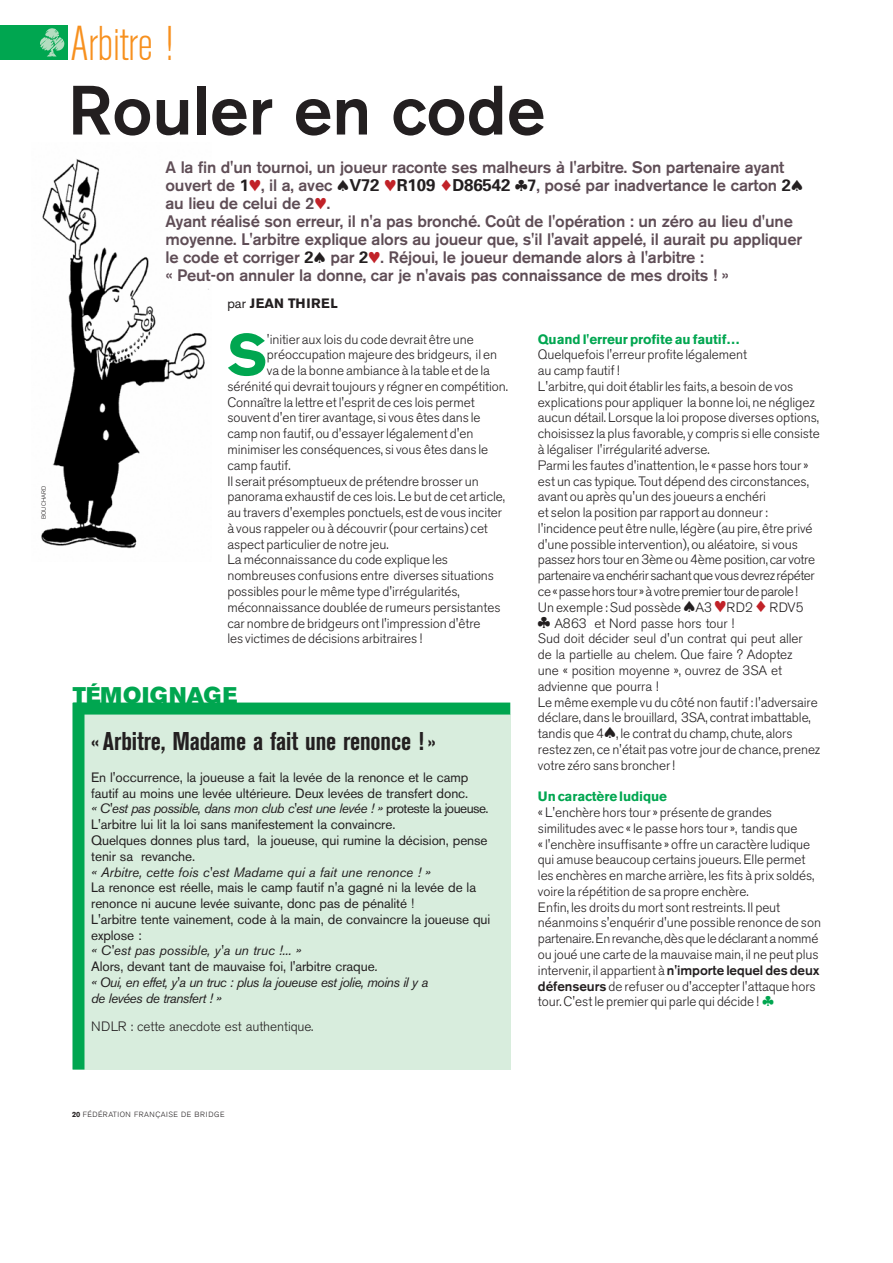
<style>
.page{position:relative;width:893px;height:1263px;background:#fff}
.page>*{position:absolute;margin:0;border:0;box-sizing:border-box;transform-origin:0 0}
.t1{font:500 69px "Akzidenz Grotesk BE";color:#231f20}
.t2{font:700 58.2px "Akzidenz Grotesk BE";color:#00a650}
.t3{font:300 condensed 48.3px "Akzidenz Grotesk BE";letter-spacing:-.01em;color:#f7901e}
.t4{font:700 condensed 25.5px "Akzidenz Grotesk BE";letter-spacing:-.005em;color:#231f20}
.t5{font:22.5px "Akzidenz Grotesk BE Super";letter-spacing:.03em;color:#00a650}
.t6{font:500 16.5px/18px "Akzidenz Grotesk BE";letter-spacing:-.01em;color:#5f4d56}
.t7{font:300 13.5px/15.8px "Akzidenz Grotesk BE";letter-spacing:-.005em;color:#231f20}
.t8{font:13.5px/15.8px "Akzidenz Grotesk BE";letter-spacing:-.005em;color:#231f20}
.t9{font:italic 13.5px/15.8px "Akzidenz Grotesk BE";letter-spacing:-.04em;color:#231f20}
.t10{font:italic 13.5px "Akzidenz Grotesk BE";letter-spacing:-.005em;color:#231f20}
.t11{font:700 13.5px "Akzidenz Grotesk BE";letter-spacing:-.005em;color:#00a650}
.t12{font:700 13.5px "Akzidenz Grotesk BE";letter-spacing:.04em;color:#231f20}
.t13{font:300 7.5px "Akzidenz Grotesk BE";letter-spacing:.08em;color:#231f20}
.t14{font:300 6px "Akzidenz Grotesk BE";color:#231f20}
.s1{font-family:"Univers";font-weight:700;color:#231f20}
.s2{color:#c12228}
.s3{color:#231f20}
.s4{font-family:"Univers";font-weight:700;font-size:16.95px;color:#231f20}
.s5{font-weight:400}
.s6{font-style:italic}
.s7{font-style:normal}
.s8{font-weight:500}
.s9{font-weight:700}
</style>
<div class="page">
<div style="left:0;top:25px;width:67px;height:35px;background:#00a650"></div>
<svg style="left:40px;top:28px;width:25px;height:28px"></svg>
<img style="left:41px;top:159px;width:168px;height:390px">
<div style="left:73px;top:714px;width:437px;height:356px;background:#d8eddd"></div>
<div style="left:73px;top:703px;width:437px;height:12px;background:#00a650"></div>
<div style="left:72px;top:703px;width:12px;height:367px;background:#00a650"></div>
<p class="t14" style="left:42px;top:519px;width:34px;rotate:-90deg">BOUCHARD</p>
<h3 class="t3" style="left:70px;top:26px;width:104px">Arbitre !</h3>
<h1 class="t1" style="left:68px;top:86px;width:479px">Rouler en code</h1>
<p class="t6" style="left:165px;top:160px;width:639px">A la fin d'un tournoi, un joueur raconte ses malheurs à l'arbitre. Son partenaire ayant ouvert de <span class="s1">1</span><span class="s2">♥</span>, il a, avec <span class="s3">♠</span><span class="s1">V</span><span class="s4">72</span> <span class="s2">♥</span><span class="s1">R</span><span class="s4">109</span> <span class="s2">♦</span><span class="s1">D</span><span class="s4">86542</span> <span class="s3">♣</span><span class="s1">7</span>, posé par inadvertance le carton <span class="s1">2</span><span class="s3">♠ </span>au lieu de celui de 2<span class="s2">♥</span>.<br>Ayant réalisé son erreur, il n'a pas bronché. Coût de l'opération : un zéro au lieu d'une moyenne. L'arbitre explique alors au joueur que, s'il l'avait appelé, il aurait pu appliquer le code et corriger <span class="s1">2</span><span class="s3">♠</span> par <span class="s1">2</span><span class="s2">♥</span>. Réjoui, le joueur demande alors à l'arbitre :<br>« Peut-on annuler la donne, car je n'avais pas connaissance de mes droits ! »</p>
<p class="t12" style="left:227px;top:299px;width:112px"><span class="s5">par</span> JEAN THIREL</p>
<h2 class="t2" style="left:227px;top:334px;width:42px">S</h2>
<p class="t7" style="left:267px;top:333px;width:208px">'initier aux lois du code devrait être une</p>
<p class="t7" style="left:267px;top:348px;width:232px">préoccupation majeure des bridgeurs, il en</p>
<p class="t7" style="left:267px;top:364px;width:224px">va de la bonne ambiance à la table et de la</p>
<p class="t7" style="left:227px;top:380px;width:282px">sérénité qui devrait toujours y régner en compétition.</p>
<p class="t7" style="left:227px;top:396px;width:249px">Connaître la lettre et l'esprit de ces lois permet</p>
<p class="t7" style="left:227px;top:412px;width:255px">souvent d'en tirer avantage, si vous êtes dans le</p>
<p class="t7" style="left:227px;top:427px;width:247px">camp non fautif, ou d'essayer légalement d'en</p>
<p class="t7" style="left:227px;top:443px;width:262px">minimiser les conséquences, si vous êtes dans le</p>
<p class="t7" style="left:227px;top:459px;width:65px">camp fautif.</p>
<p class="t7" style="left:227px;top:475px;width:253px">Il serait présomptueux de prétendre brosser un</p>
<p class="t7" style="left:227px;top:490px;width:279px">panorama exhaustif de ces lois. Le but de cet article,</p>
<p class="t7" style="left:227px;top:506px;width:276px">au travers d'exemples ponctuels, est de vous inciter</p>
<p class="t7" style="left:227px;top:522px;width:262px">à vous rappeler ou à découvrir (pour certains) cet</p>
<p class="t7" style="left:227px;top:538px;width:163px">aspect particulier de notre jeu.</p>
<p class="t7" style="left:227px;top:554px;width:222px">La méconnaissance du code explique les</p>
<p class="t7" style="left:227px;top:569px;width:268px">nombreuses confusions entre diverses situations</p>
<p class="t7" style="left:227px;top:585px;width:234px">possibles pour le même type d'irrégularités,</p>
<p class="t7" style="left:227px;top:601px;width:274px">méconnaissance doublée de rumeurs persistantes</p>
<p class="t7" style="left:227px;top:617px;width:255px">car nombre de bridgeurs ont l'impression d'être</p>
<p class="t7" style="left:227px;top:632px;width:196px">les victimes de décisions arbitraires !</p>
<h3 class="t5" style="left:73px;top:687px;width:166px">TÉMOIGNAGE</h3>
<h3 class="t4" style="left:91px;top:732px;width:346px">« Arbitre, Madame a fait une renonce ! »</h3>
<p class="t8" style="left:91px;top:771px;width:399px">En l'occurrence, la joueuse a fait la levée de la renonce et le camp fautif au moins une levée ultérieure. Deux levées de transfert donc.<br><span class="s6">« C'est pas possible, dans mon club c'est une levée ! »</span> proteste la joueuse.<br>L'arbitre lui lit la loi sans manifestement la convaincre.<br>Quelques donnes plus tard, la joueuse, qui rumine la décision, pense tenir sa revanche.</p>
<p class="t10" style="left:91px;top:867px;width:341px">« Arbitre, cette fois c'est Madame qui a fait une renonce ! »</p>
<p class="t8" style="left:91px;top:881px;width:400px">La renonce est réelle, mais le camp fautif n'a gagné ni la levée de la renonce ni aucune levée suivante, donc pas de pénalité !<br>L'arbitre tente vainement, code à la main, de convaincre la joueuse qui explose :</p>
<p class="t9" style="left:91px;top:944px;width:338px">« C'est pas possible, y'a un truc !... »<br><span class="s7">Alors, devant tant de mauvaise foi, l'arbitre craque</span>.<br>« Oui, en effet, y'a un truc : plus la joueuse est jolie, moins il y a de levées de transfert ! »</p>
<p class="t7" style="left:91px;top:1020px;width:224px">NDLR : cette anecdote est authentique.</p>
<p class="t11" style="left:538px;top:334px;width:203px">Quand l'erreur profite au fautif…</p>
<p class="t7" style="left:538px;top:348px;width:284px">Quelquefois l'erreur profite légalement<br>au camp fautif !<br>L'arbitre, qui doit établir les faits, a besoin de vos explications pour appliquer la bonne loi, ne négligez aucun détail. Lorsque la loi propose diverses options, choisissez la plus favorable, y compris si elle consiste à légaliser l'irrégularité adverse.<br>Parmi les fautes d'inattention, le « passe hors tour » est un cas typique. Tout dépend des circonstances, avant ou après qu'un des joueurs a enchéri<br>et selon la position par rapport au donneur : l'incidence peut être nulle, légère (au pire, être privé d'une possible intervention), ou aléatoire, si vous passez hors tour en 3ème ou 4ème position, car votre partenaire va enchérir sachant que vous devrez répéter ce « passe hors tour » à votre premier tour de parole !<br>Un exemple : Sud possède ♠A3 <span class="s2">♥</span>RD2 <span class="s2">♦</span> RDV5<br>♣ A863 et Nord passe hors tour !<br>Sud doit décider seul d'un contrat qui peut aller<br>de la partielle au chelem. Que faire ? Adoptez<br>une « position moyenne », ouvrez de 3SA et advienne que pourra !<br>Le même exemple vu du côté non fautif : l'adversaire déclare, dans le brouillard, 3SA, contrat imbattable, tandis que 4♠, le contrat du champ, chute, alors restez zen, ce n'était pas votre jour de chance, prenez votre zéro sans broncher !</p>
<p class="t11" style="left:538px;top:792px;width:131px">Un caractère ludique</p>
<p class="t7" style="left:538px;top:806px;width:284px">« L'enchère hors tour » présente de grandes similitudes avec « le passe hors tour », tandis que<br>« l'enchère insuffisante » offre un caractère ludique qui amuse beaucoup certains joueurs. Elle permet les enchères en marche arrière, les fits à prix soldés, voire la répétition de sa propre enchère.<br>Enfin, les droits du mort sont restreints. Il peut néanmoins s'enquérir d'une possible renonce de son partenaire. En revanche, dès que le déclarant a nommé ou joué une carte de la mauvaise main, il ne peut plus intervenir, il appartient à <span class="s8">n'importe lequel des deux défenseurs</span> de refuser ou d'accepter l'attaque hors tour. C'est le premier qui parle qui décide !</p>
<p class="t13" style="left:72px;top:1112px;width:154px"><span class="s9">20</span> FÉDÉRATION FRANÇAISE DE BRIDGE</p>
</div>
